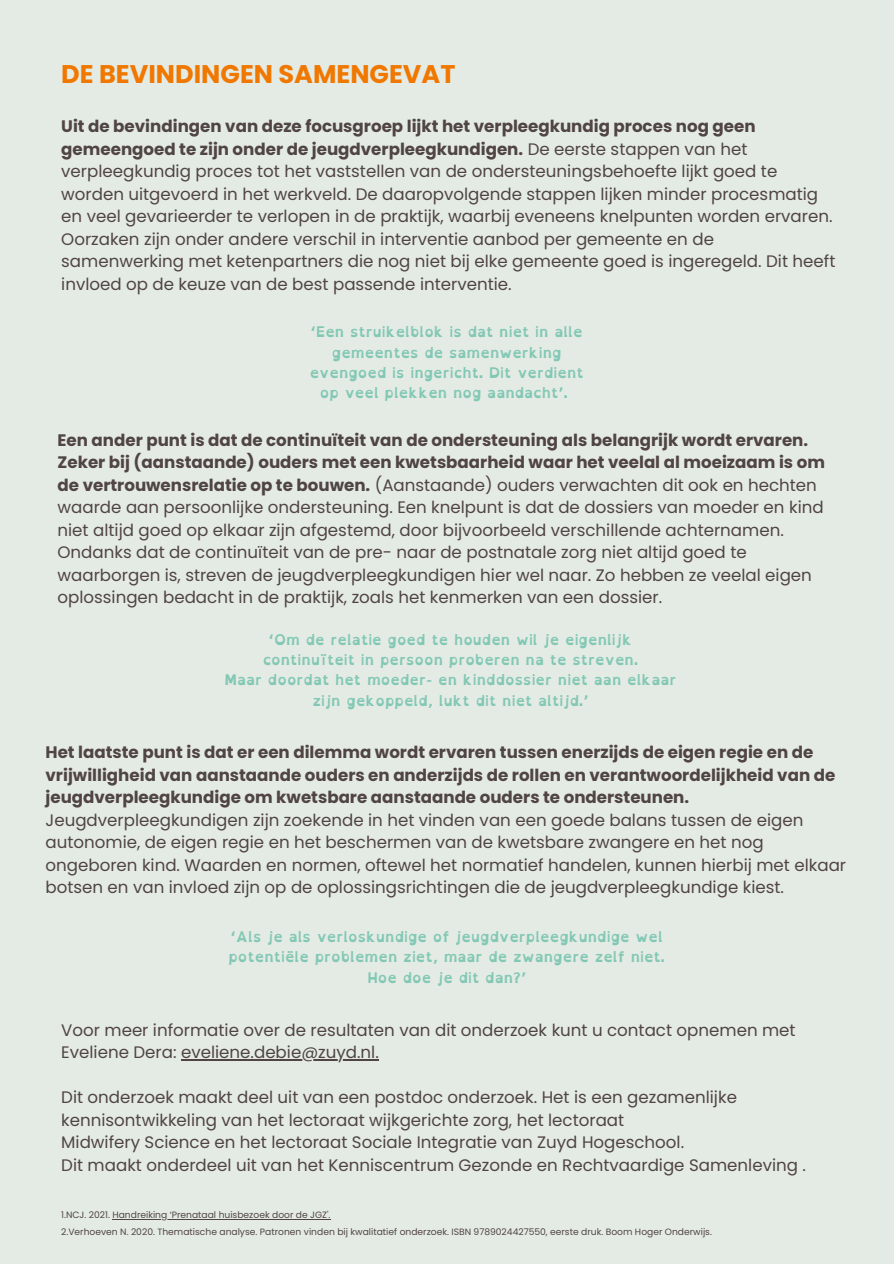
<style>
.page{position:relative;width:894px;height:1264px;background:#fff}
.page>*{position:absolute;margin:0;border:0;box-sizing:border-box;transform-origin:0 0}
.t1{font:700 25.5px "Poppins";color:#f07800}
.t2{font:16.65px/22.5px "Poppins";color:#504444}
.t3{font:700 14.7px/20.2px "Open Dyslexic";color:#82c8b4;text-align:center}
.t4{font:9.15px/16.6px "Poppins";color:#504444}
.s1{font-weight:700}
</style>
<div class="page">
<div style="left:0;top:0;width:893px;height:1263px;background:#e4ebe5"></div>
<hr style="left:181px;top:1059px;width:198px;height:1px;background:#504444">
<hr style="left:112px;top:1218px;width:218px;height:1px;background:#504444">
<h1 class="t1" style="left:61px;top:56px;width:395px">DE BEVINDINGEN SAMENGEVAT</h1>
<h2 class="t2" style="left:61px;top:115px;width:775px"><span class="s1">Uit de bevindingen van deze focusgroep lijkt het verpleegkundig proces nog geen gemeengoed te zijn onder de jeugdverpleegkundigen.</span> De eerste stappen van het verpleegkundig proces tot het vaststellen van de ondersteuningsbehoefte lijkt goed te worden uitgevoerd in het werkveld. De daaropvolgende stappen lijken minder procesmatig en veel gevarieerder te verlopen in de praktijk, waarbij eveneens knelpunten worden ervaren.<br>Oorzaken zijn onder andere verschil in interventie aanbod per gemeente en de samenwerking met ketenpartners die nog niet bij elke gemeente goed is ingeregeld. Dit heeft invloed op de keuze van de best passende interventie.</h2>
<p class="t3" style="left:309px;top:322px;width:276px">‘Een struikelblok is dat niet in alle gemeentes de samenwerking evengoed is ingericht. Dit verdient op veel plekken nog aandacht’.</p>
<h3 class="t2" style="left:58px;top:428px;width:768px"><span class="s1">Een ander punt is dat de continuïteit van de ondersteuning als belangrijk wordt ervaren.<br>Zeker bij (aanstaande) ouders met een kwetsbaarheid waar het veelal al moeizaam is om de vertrouwensrelatie op te bouwen.</span> (Aanstaande) ouders verwachten dit ook en hechten waarde aan persoonlijke ondersteuning. Een knelpunt is dat de dossiers van moeder en kind niet altijd goed op elkaar zijn afgestemd, door bijvoorbeeld verschillende achternamen.<br>Ondanks dat de continuïteit van de pre- naar de postnatale zorg niet altijd goed te waarborgen is, streven de jeugdverpleegkundigen hier wel naar. Zo hebben ze veelal eigen oplossingen bedacht in de praktijk, zoals het kenmerken van een dossier.</h3>
<h2 class="t3" style="left:224px;top:629px;width:453px">‘Om de relatie goed te houden wil je eigenlijk continuïteit in persoon proberen na te streven.<br>Maar doordat het moeder- en kinddossier niet aan elkaar zijn gekoppeld, lukt dit niet altijd.’</h2>
<h3 class="t2" style="left:45px;top:741px;width:801px"><span class="s1">Het laatste punt is dat er een dilemma wordt ervaren tussen enerzijds de eigen regie en de vrijwilligheid van aanstaande ouders en anderzijds de rollen en verantwoordelijkheid van de jeugdverpleegkundige om kwetsbare aanstaande ouders te ondersteunen.<br></span>Jeugdverpleegkundigen zijn zoekende in het vinden van een goede balans tussen de eigen autonomie, de eigen regie en het beschermen van de kwetsbare zwangere en het nog ongeboren kind. Waarden en normen, oftewel het normatief handelen, kunnen hierbij met elkaar botsen en van invloed zijn op de oplossingsrichtingen die de jeugdverpleegkundige kiest.</h3>
<h2 class="t3" style="left:228px;top:926px;width:438px">‘Als je als verloskundige of jeugdverpleegkundige wel potentiële problemen ziet, maar de zwangere zelf niet.<br>Hoe doe je dit dan?’</h2>
<h3 class="t2" style="left:61px;top:1018px;width:735px">Voor meer informatie over de resultaten van dit onderzoek kunt u contact opnemen met<br>Eveliene Dera: eveliene.debie@zuyd.nl.</h3>
<h2 class="t2" style="left:61px;top:1086px;width:677px">Dit onderzoek maakt deel uit van een postdoc onderzoek. Het is een gezamenlijke kennisontwikkeling van het lectoraat wijkgerichte zorg, het lectoraat</h2>
<h2 class="t2" style="left:61px;top:1131px;width:746px">Midwifery Science en het lectoraat Sociale Integratie van Zuyd Hogeschool.<br>Dit maakt onderdeel uit van het Kenniscentrum Gezonde en Rechtvaardige Samenleving .</h2>
<p class="t4" style="left:61px;top:1206px;width:652px">1.NCJ. 2021. Handreiking ‘Prenataal huisbezoek door de JGZ'.<br>2.Verhoeven N. 2020. Thematische analyse. Patronen vinden bij kwalitatief onderzoek. ISBN 9789024427550, eerste druk. Boom Hoger Onderwijs.</p>
</div>
